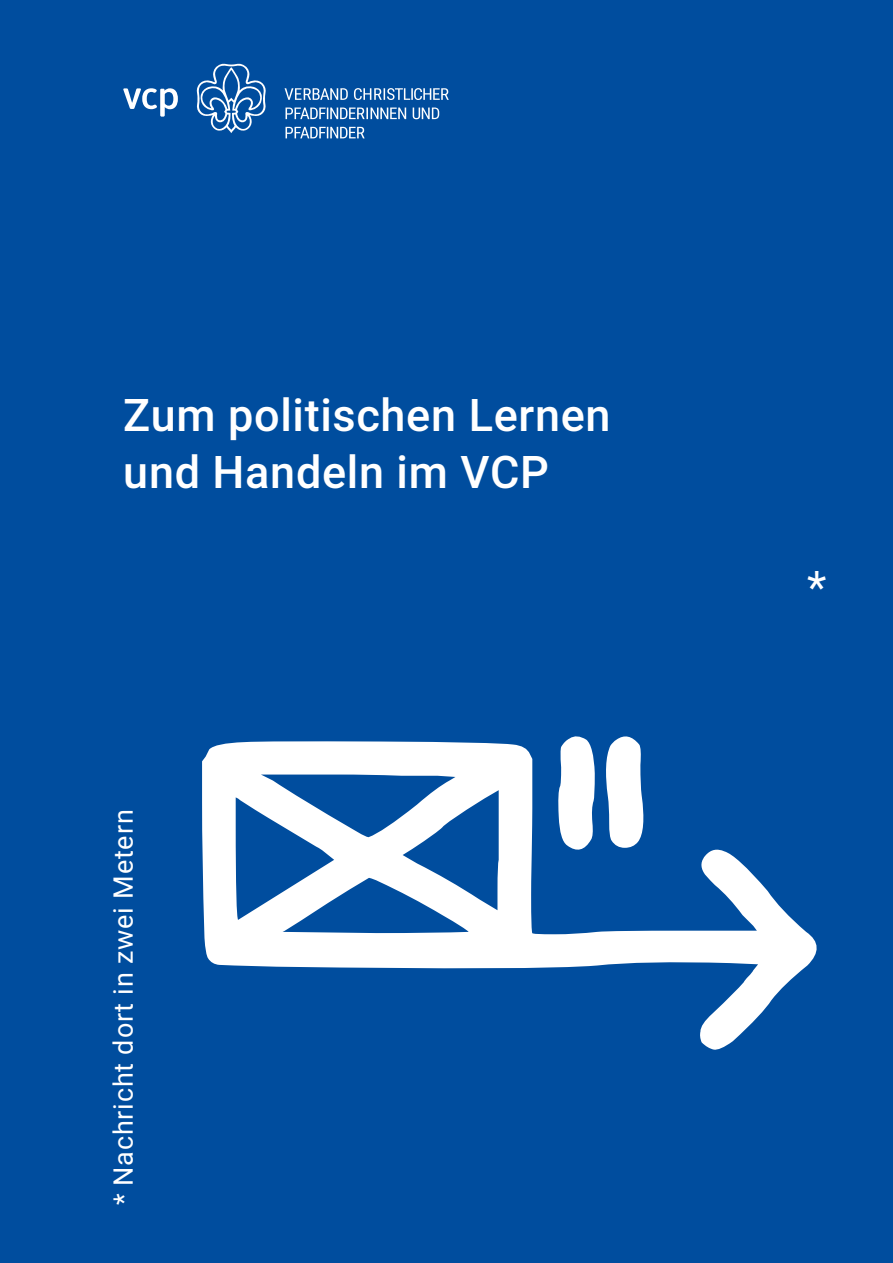
<style>
.page{position:relative;width:893px;height:1263px;background:#004d9e}
.page>*{position:absolute;margin:0;border:0;box-sizing:border-box;transform-origin:0 0}
._1_pink{font:614.85px "waldlaeuferzeichen pfadfinden";color:#fff}
.t1{font:500 45px/57px "Roboto";letter-spacing:.015em;color:#fff}
.t2{font:45px "Roboto";color:#fff}
.t3{font:27px "Roboto";letter-spacing:.03em;color:#fff}
</style>
<div class="page">
<svg style="left:285px;top:127px;width:80px;height:11px"></svg>
<svg style="left:285px;top:108px;width:154px;height:11px"></svg>
<svg style="left:285px;top:88px;width:164px;height:12px"></svg>
<svg style="left:196px;top:63px;width:70px;height:70px"></svg>
<svg style="left:123px;top:88px;width:55px;height:29px"></svg>
<p class="t1" style="left:123px;top:385px;width:489px">Zum politischen Lernen und Handeln im VCP</p>
<h1 class="t2" style="left:807px;top:555px;width:21px">*</h1>
<h1 class="t3" style="left:104px;top:1204px;width:396px;rotate:-90deg">* Nachricht dort in zwei Metern</h1>
<p class="_1_pink" style="left:202px;top:629px;width:616px">j</p>
</div>
